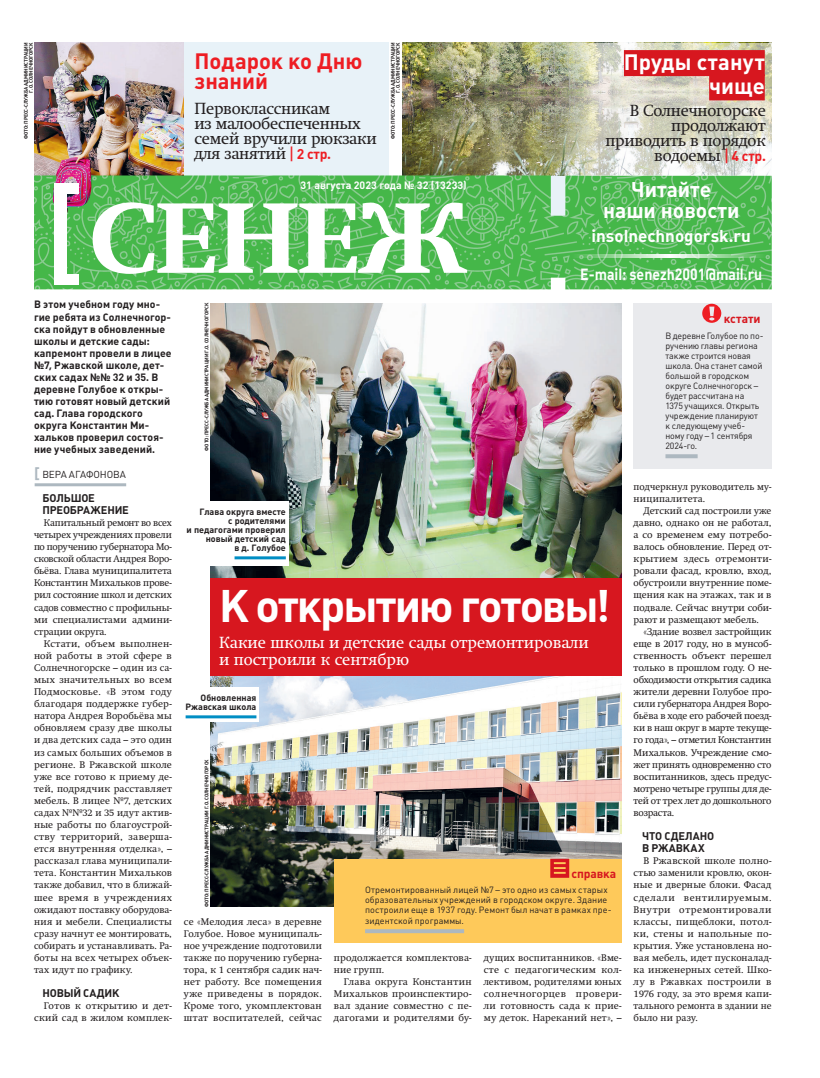
<style>
.page{position:relative;width:820px;height:1078px;background:#fff}
.page>*{position:absolute;margin:0;border:0;box-sizing:border-box;transform-origin:0 0}
.t1{font:97px "Swift Extra Bold C";letter-spacing:-.02em;color:#fff}
.t2{font:700 45px "Plumb C";letter-spacing:-.045em;color:#fff}
.t3{font:700 22px/20px "Plumb";letter-spacing:-.005em;color:#ee1d23}
.t4{font:700 22px/24.2px "Plumb";color:#fff;text-align:right}
.t5{font:700 21px/21px "Plumb C";color:#fff;text-align:center}
.t6{font:700 17px "Plumb C";color:#fff}
.t7{font:16px/15px "Swift C";letter-spacing:-.015em;color:#231f20}
.t8{font:16px/17px "Swift C";color:#fff}
.t9{font:700 16px "Plumb C";color:#fff;scale:.88 1}
.t10{font:700 12px "Plumb C";letter-spacing:-.01em;color:#d7171f}
.t11{font:700 11px/12.1px "Plumb C";letter-spacing:-.015em;color:#231f20}
.t12{font:700 10.6px "Plumb C";color:#fff}
.t13{font:700 10.5px/12.1px "Plumb C";letter-spacing:.005em;color:#231f20}
.t14{font:10px "Plumb C";letter-spacing:-.01em;color:#231f20}
.t15{font:9.6px/12.1px "Swift C";letter-spacing:.015em;color:#231f20;text-align:justify}
.t16{font:9.6px/12.1px "Swift C";letter-spacing:.035em;color:#231f20;text-align:right}
.t17{font:9px/10px "Plumb C";color:#231f20}
.t18{font:700 9px/9px "Plumb C";color:#231f20;text-align:right}
.t19{font:700 5.1px/5px "Plumb C";letter-spacing:-.025em;color:#231f20;text-align:right}
.s1{font-family:"Plumb C";font-weight:700;font-size:14px;color:#ee1d23}
.s2{font-weight:700;font-size:15px;color:#adb8c0}
</style>
<div class="page">
<div style="left:210px;top:568px;width:411px;height:127px;background:#d7171f"></div>
<img style="left:402px;top:43px;width:131px;height:132px">
<div style="left:180px;top:43px;width:208px;height:136px;background:#e8f2f8"></div>
<img style="left:34px;top:43px;width:149px;height:132px">
<img style="left:34px;top:175px;width:737px;height:114px">
<hr style="left:35px;top:483px;width:91px;height:3px;background:#adb8c0">
<img style="left:210px;top:303px;width:411px;height:274px">
<img style="left:210px;top:676px;width:411px;height:230px">
<div style="left:334px;top:858px;width:287px;height:84px;background:#fec95a"></div>
<svg style="left:550px;top:858px;width:19px;height:19px"></svg>
<svg style="left:365px;top:929px;width:99px;height:3px"></svg>
<div style="left:633px;top:304px;width:138px;height:165px;background:#e9eaed"></div>
<svg style="left:702px;top:304px;width:19px;height:19px"></svg>
<svg style="left:665px;top:454px;width:32px;height:4px"></svg>
<div style="left:184px;top:501px;width:104px;height:64px;background:#fff"></div>
<hr style="left:234px;top:556px;width:52px;height:3px;background:#008ec4">
<svg style="left:533px;top:43px;width:238px;height:132px;background:#cdcdbb"></svg>
<div style="left:623px;top:50px;width:141px;height:26px;background:#d7171f"></div>
<div style="left:708px;top:74px;width:56px;height:26px;background:#d7171f"></div>
<img style="left:53px;top:166px;width:39px;height:49px">
<hr style="left:570px;top:254px;width:195px;height:3px;background:#fff">
<div style="left:55px;top:183px;width:12px;height:101px;background:#fff"></div>
<div style="left:60px;top:274px;width:19px;height:10px;background:#fff"></div>
<div style="left:60px;top:183px;width:18px;height:10px;background:#fff"></div>
<div style="left:184px;top:687px;width:75px;height:34px;background:#fff"></div>
<hr style="left:185px;top:715px;width:71px;height:3px;background:#008ec4">
<svg style="left:725px;top:148px;width:2px;height:15px"></svg>
<p class="t19" style="left:23px;top:139px;width:98px;rotate:-90deg">Фото: пресс-служба адм инистрации г.о. Солнечногорск</p>
<h3 class="t3" style="left:194px;top:51px;width:169px">Подарок ко Дню знаний</h3>
<h3 class="t7" style="left:194px;top:101px;width:184px">Первоклассникам<br>из малообеспеченных семей вручили рюкзаки для занятий <span class="s1">2 стр.</span></h3>
<p class="t19" style="left:390px;top:139px;width:98px;rotate:-90deg">Фото: пресс-служба адм инистрации г.о. Солнечногорск</p>
<h3 class="t4" style="left:623px;top:50px;width:142px">Пруды станут чище</h3>
<h3 class="t7" style="left:605px;top:103px;width:162px;text-align:right">В Солнечногорске продолжают приводить в порядок водоемы <span class="s1">4 стр.</span></h3>
<p class="t12" style="left:300px;top:179px;width:168px">31 августа 2023 года № 32 (13233)</p>
<h3 class="t5" style="left:603px;top:179px;width:138px">Читайте наши новости</h3>
<h3 class="t6" style="left:591px;top:226px;width:161px">insolnechnogorsk.ru</h3>
<h1 class="t1" style="left:89px;top:181px;width:378px">СЕНЕЖ</h1>
<h3 class="t9" style="left:580px;top:265px;width:208px">E-mail: senezh2001@mail.ru</h3>
<p class="t13" style="left:34px;top:298px;width:139px">В этом учебном году мно&shy;гие ребята из Солнечногор&shy;ска пойдут в обновленные школы и детские сады: капремонт провели в лицее №7, Ржавской школе, дет&shy;ских садах №№ 32 и 35. В деревне Голубое к откры&shy;тию готовят новый детский сад. Глава городского округа Константин Ми&shy;хальков проверил состоя&shy;ние учебных заведений.</p>
<p class="t14" style="left:34px;top:468px;width:93px"><span class="s2">[</span> Вера Агафонова</p>
<p class="t11" style="left:43px;top:491px;width:88px">Большое преображение</p>
<p class="t15" style="left:34px;top:516px;width:139px;text-indent:10px">Капитальный ремонт во всех четырех учреждениях провели по поручению губернатора Мо&shy;сковской области Андрея Воро&shy;бьёва. Глава муниципалитета Константин Михальков прове&shy;рил состояние школ и детских садов совместно с профильны&shy;ми специалистами админи&shy;страции округа.</p>
<p class="t15" style="left:34px;top:637px;width:139px;text-indent:10px">Кстати, объем выполнен&shy;ной работы в этой сфере в Солнечногорске – один из са&shy;мых значительных во всем Подмосковье. «В этом году благодаря поддержке губер&shy;натора Андрея Воробьёва мы обновляем сразу две школы и два детских сада – это один из самых больших объемов в регионе. В Ржавской школе уже все готово к приему де&shy;тей, подрядчик расставляет мебель. В лицее №7, детских садах №№32 и 35 идут актив&shy;ные работы по благоустрой&shy;ству территорий, заверша&shy;ется внутренняя отделка», – рассказал глава муниципали&shy;тета. Константин Михальков также добавил, что в ближай&shy;шее время в учреждениях ожидают поставку оборудова&shy;ния и мебели. Специалисты сразу начнут ее монтировать, собирать и устанавливать. Ра&shy;боты на всех четырех объек&shy;тах идут по графику.</p>
<p class="t11" style="left:43px;top:986px;width:77px">Новый садик</p>
<p class="t16" style="left:34px;top:999px;width:139px">Готов к открытию и дет&shy;ский сад в жилом комплек-</p>
<p class="t19" style="left:204px;top:450px;width:148px;rotate:-90deg">Фото: пресс-служба адм инистрации г.о. Солнечногорск</p>
<p class="t18" style="left:186px;top:506px;width:101px">Глава округа вместе<br>с родителями<br>и педагогами проверил новый детский сад<br>в д. Голубое</p>
<h2 class="t2" style="left:219px;top:580px;width:393px">К открытию готовы!</h2>
<h3 class="t8" style="left:219px;top:633px;width:371px">Какие школы и детские сады отремонтировали и построили к сентябрю</h3>
<p class="t18" style="left:185px;top:692px;width:72px">Обновленная<br>Ржавская школа</p>
<p class="t19" style="left:204px;top:906px;width:148px;rotate:-90deg">Фото: пресс-служба адм инистрации г.о. Солнечногорск</p>
<p class="t15" style="left:184px;top:915px;width:139px">се «Мелодия леса» в деревне Голубое. Новое муниципаль&shy;ное учреждение подготовили также по поручению губерна&shy;тора, к 1 сентября садик нач&shy;нет работу. Все помещения уже приведены в порядок.<br>Кроме того, укомплектован штат воспитателей, сейчас</p>
<p class="t10" style="left:571px;top:866px;width:46px">справка</p>
<p class="t17" style="left:365px;top:885px;width:248px">Отремонтированный лицей №7 – это одно из самых старых образовательных учреждений в городском округе. Здание построили еще в 1937 году. Ремонт был начат в рамках пре&shy;зидентской программы.</p>
<p class="t15" style="left:334px;top:951px;width:139px">продолжается комплектова&shy;ние групп.</p>
<p class="t15" style="left:334px;top:975px;width:139px;text-indent:10px">Глава округа Константин Михальков проинспектиро&shy;вал здание совместно с пе&shy;дагогами и родителями бу-</p>
<p class="t15" style="left:483px;top:951px;width:139px">дущих воспитанников. «Вме&shy;сте с педагогическим кол&shy;лективом, родителями юных солнечногорцев провери&shy;ли готовность сада к прие&shy;му деток. Нареканий нет», –</p>
<p class="t10" style="left:723px;top:311px;width:38px">кстати</p>
<p class="t17" style="left:665px;top:330px;width:99px">В деревне Голубое по по&shy;ручению главы региона также строится новая школа. Она станет самой большой в городском округе Солнечногорск – будет рассчитана на<br>1375 учащихся. Открыть учреждение планируют к следующему учеб&shy;ному году – 1 сентября<br>2024-го.</p>
<p class="t15" style="left:633px;top:480px;width:139px">подчеркнул руководитель му&shy;ниципалитета.</p>
<p class="t15" style="left:633px;top:504px;width:139px;text-indent:10px">Детский сад построили уже давно, однако он не работал, а со временем ему потребо&shy;валось обновление. Перед от&shy;крытием здесь отремонти&shy;ровали фасад, кровлю, вход, обустроили внутренние поме&shy;щения как на этажах, так и в подвале. Сейчас внутри соби&shy;рают и размещают мебель.</p>
<p class="t15" style="left:633px;top:625px;width:139px;text-indent:10px">«Здание возвел застройщик еще в 2017 году, но в мунсоб&shy;ственность объект перешел только в прошлом году. О не&shy;обходимости открытия садика жители деревни Голубое про&shy;сили губернатора Андрея Воро&shy;бьёва в ходе его рабочей поезд&shy;ки в наш округ в марте текуще&shy;го года», – отметил Константин Михальков. Учреждение смо&shy;жет принять одновременно сто воспитанников, здесь предус&shy;мотрено четыре группы для де&shy;тей от трех лет до дошкольного возраста.</p>
<p class="t11" style="left:642px;top:829px;width:74px">Что сделано в Ржавках</p>
<p class="t15" style="left:633px;top:854px;width:139px;text-indent:10px">В Ржавской школе полно&shy;стью заменили кровлю, окон&shy;ные и дверные блоки. Фасад сделали вентилируемым.<br>Внутри отремонтировали классы, пищеблоки, потол&shy;ки, стены и напольные по&shy;крытия. Уже установлена но&shy;вая мебель, идет пусконалад&shy;ка инженерных сетей. Шко&shy;лу в Ржавках построили в 1976 году, за это время капи&shy;тального ремонта в здании не было ни разу.</p>
</div>
